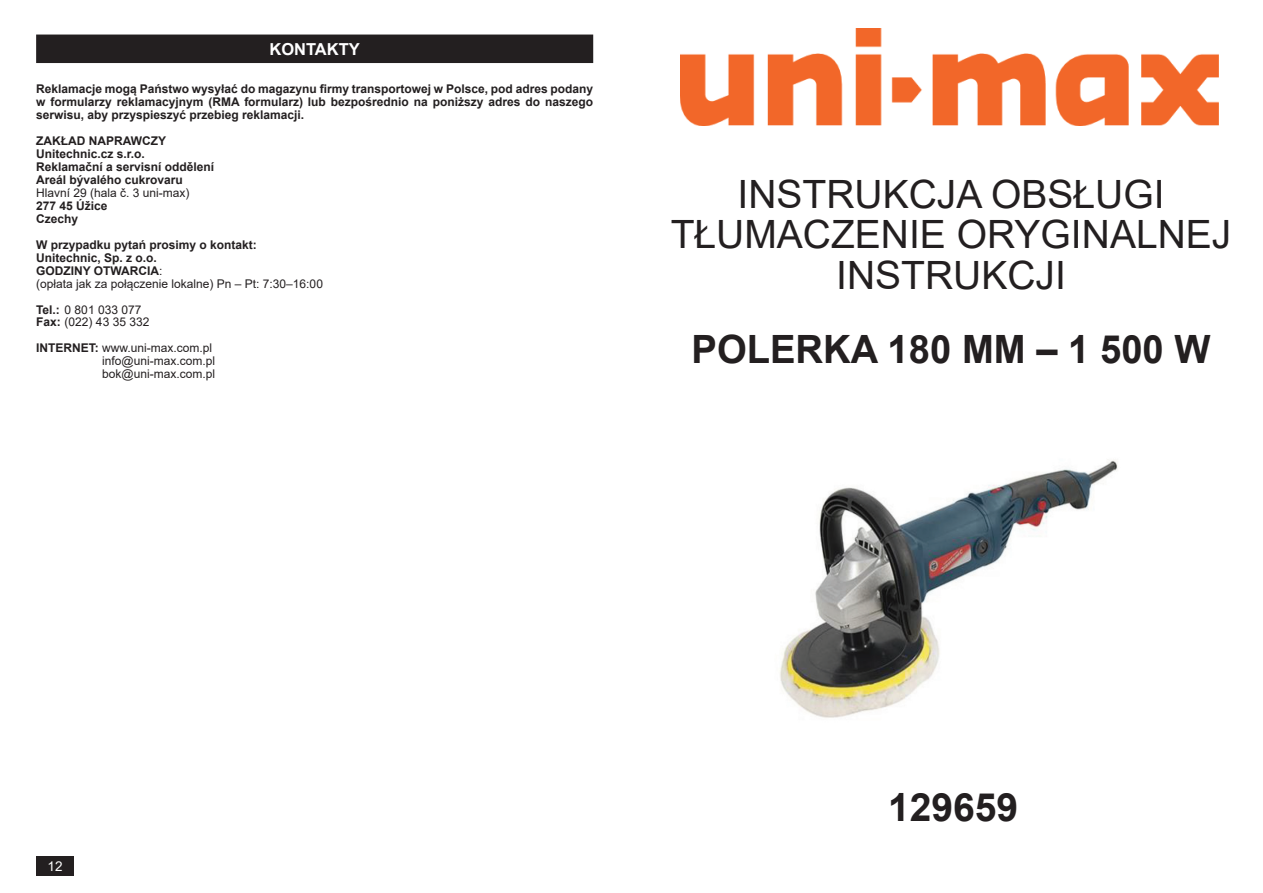
<style>
.page{position:relative;width:1263px;height:893px;background:#fff}
.page>*{position:absolute;margin:0;border:0;box-sizing:border-box;transform-origin:0 0}
.t1{font:39px/40.8px "Arial";color:#231f20;text-align:center}
.t2{font:700 39px "Arial";color:#231f20}
.t3{font:700 16.5px "Arial";color:#fff}
.t4{font:13.5px "Arial";color:#fff}
.t5{font:700 12px/12.9px "Arial";color:#231f20}
.t6{font:12px/12.9px "Arial";color:#231f20}
.s1{font-weight:400}
.s2{font-weight:700}
</style>
<div class="page">
<img style="left:680px;top:28px;width:539px;height:97px">
<img style="left:780px;top:460px;width:338px;height:258px">
<div style="left:36px;top:857px;width:38px;height:19px;background:#231f20"></div>
<div style="left:36px;top:35px;width:557px;height:28px;background:#231f20"></div>
<h2 class="t3" style="left:269px;top:37px;width:92px">KONTAKTY</h2>
<p class="t5" style="left:36px;top:83px;width:559px;text-align:justify">Reklamacje mogą Państwo wysyłać do magazynu firmy transportowej w Polsce, pod adres podany w formularzy reklamacyjnym (RMA formularz) lub bezpośrednio na poniższy adres do naszego serwisu, aby przyspieszyć przebieg reklamacji.</p>
<p class="t5" style="left:36px;top:135px;width:180px">ZAKŁAD NAPRAWCZY<br>Unitechnic.cz s.r.o.<br>Reklamační a servisní oddělení<br>Areál bývalého cukrovaru</p>
<p class="t6" style="left:36px;top:186px;width:155px">Hlavní 29 (hala č. 3 uni-max)</p>
<p class="t5" style="left:36px;top:199px;width:73px">277 45 Úžice<br>Czechy</p>
<p class="t5" style="left:36px;top:238px;width:288px">W przypadku pytań prosimy o kontakt:<br>Unitechnic, Sp. z o.o.<br>GODZINY OTWARCIA<span class="s1">:<br>(opłata jak za połączenie lokalne) Pn – Pt: 7:30–16:00</span></p>
<p class="t6" style="left:36px;top:303px;width:115px"><span class="s2">Tel.:</span> 0 801 033 077<br><span class="s2">Fax:</span> (022) 43 35 332</p>
<p class="t6" style="left:102px;top:342px;width:114px;text-indent:-66px"><span class="s2">INTERNET:</span> www.uni-max.com.pl info@uni-max.com.pl bok@uni-max.com.pl</p>
<h1 class="t1" style="left:671px;top:173px;width:562px">INSTRUKCJA OBSŁUGI<br>TŁUMACZENIE ORYGINALNEJ<br>INSTRUKCJI</h1>
<h1 class="t2" style="left:691px;top:322px;width:520px">POLERKA 180 MM – 1 500 W</h1>
<p class="t4" style="left:48px;top:857px;width:17px">12</p>
<h1 class="t2" style="left:888px;top:780px;width:132px">129659</h1>
</div>
